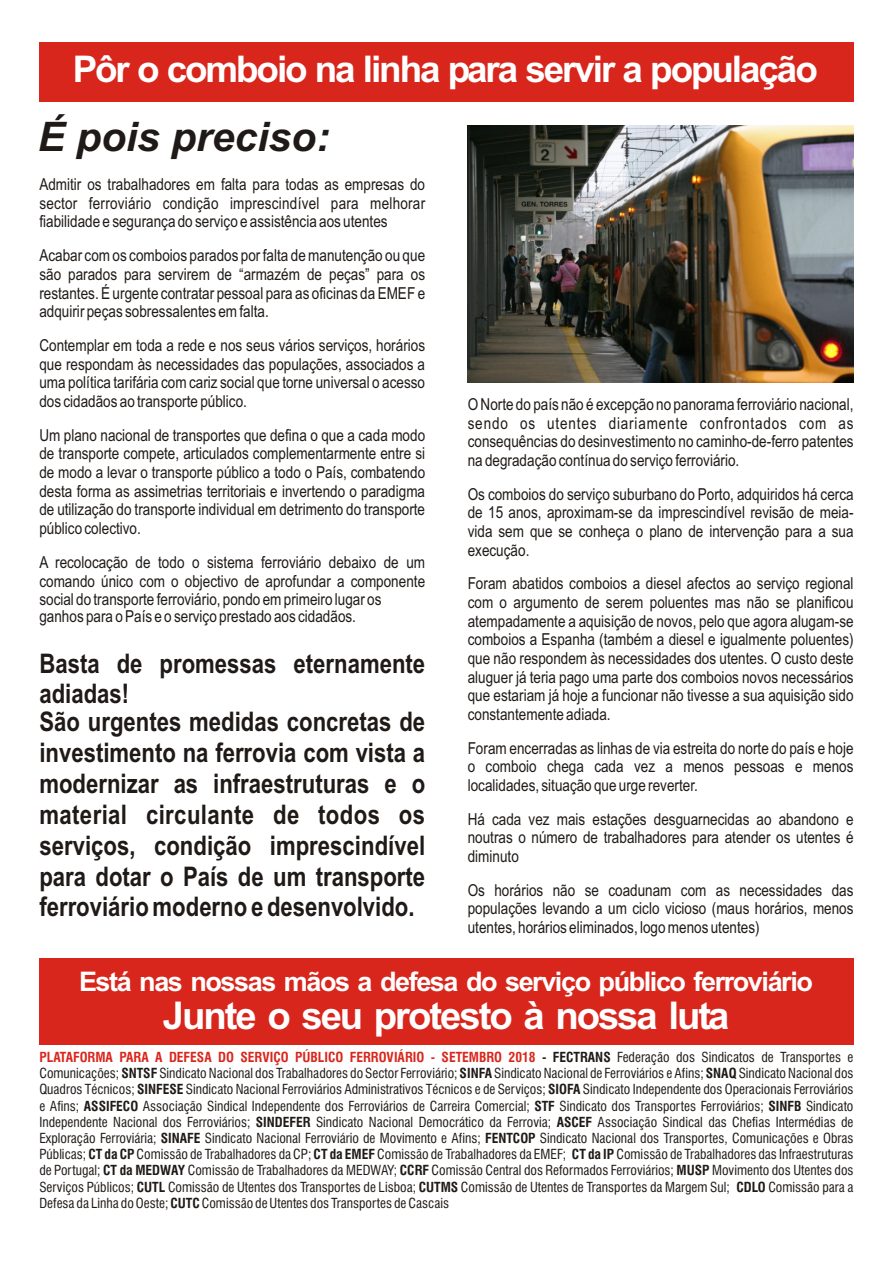
<style>
.page{position:relative;width:894px;height:1263px;background:#fff}
.page>*{position:absolute;margin:0;border:0;box-sizing:border-box;transform-origin:0 0}
.t1{font:italic 700 40.65px "Arial";color:#1f1a17}
.t2{font:700 38.25px "Arial";letter-spacing:-.055em;color:#fff}
.t3{font:700 36.75px "Arial";letter-spacing:-.055em;color:#fff}
.t4{font:700 27px/30.9px "Arial Narrow";color:#1f1a17}
.t5{font:700 27px "Arial";letter-spacing:-.055em;color:#fff}
.t6{font:16.5px/18.8px "Arial Narrow";color:#1f1a17;text-align:justify}
.t7{font:13.5px/16.2px "Swis 721 Cn BT";color:#1f1a17;text-align:justify}
.s1{font-weight:700;color:#d9261c}
.s2{font-weight:700}
</style>
<div class="page">
<div style="left:39px;top:43px;width:815px;height:59px;background:#d9261c"></div>
<div style="left:39px;top:958px;width:815px;height:87px;background:#d9261c"></div>
<img style="left:468px;top:125px;width:386px;height:257px">
<h3 class="t3" style="left:73px;top:55px;width:747px">Pôr o comboio na linha para servir a população</h3>
<h1 class="t1" style="left:38px;top:121px;width:293px">É pois preciso:</h1>
<p class="t6" style="left:39px;top:176px;width:387px">Admitir os trabalhadores em falta para todas as empresas do sector ferroviário condição imprescindível para melhorar fiabilidade e segurança do serviço e assistência aos utentes</p>
<p class="t6" style="left:39px;top:248px;width:387px">Acabar com os comboios parados por falta de manutenção ou que são parados para servirem de “armazém de peças” para os restantes. É urgente contratar pessoal para as oficinas da EMEF e adquirir peças sobressalentes em falta.</p>
<p class="t6" style="left:39px;top:337px;width:387px">Contemplar em toda a rede e nos seus vários serviços, horários que respondam às necessidades das populações, associados a uma política tarifária com cariz social que torne universal o acesso dos cidadãos ao transporte público.</p>
<p class="t6" style="left:39px;top:427px;width:387px">Um plano nacional de transportes que defina o que a cada modo de transporte compete, articulados complementarmente entre si de modo a levar o transporte público a todo o País, combatendo desta forma as assimetrias territoriais e invertendo o paradigma de utilização do transporte individual em detrimento do transporte público colectivo.</p>
<p class="t6" style="left:39px;top:554px;width:387px">A recolocação de todo o sistema ferroviário debaixo de um comando único com o objectivo de aprofundar a componente social do transporte ferroviário, pondo em primeiro lugar os</p>
<p class="t6" style="left:39px;top:608px;width:318px">ganhos para o País e o serviço prestado aos cidadãos.</p>
<h3 class="t4" style="left:39px;top:650px;width:387px">Basta de promessas eternamente adiadas!</h3>
<p class="t4" style="left:39px;top:709px;width:387px;text-align:justify">São urgentes medidas concretas de investimento na ferrovia com vista a modernizar as infraestruturas e o material circulante de todos os serviços, condição imprescindível para dotar o País de um transporte ferroviário moderno e desenvolvido.</p>
<p class="t6" style="left:468px;top:396px;width:387px">O Norte do país não é excepção no panorama ferroviário nacional, sendo os utentes diariamente confrontados com as consequências do desinvestimento no caminho-de-ferro patentes na degradação contínua do serviço ferroviário.</p>
<p class="t6" style="left:468px;top:486px;width:387px">Os comboios do serviço suburbano do Porto, adquiridos há cerca de 15 anos, aproximam-se da imprescindível revisão de meia&shy;vida sem que se conheça o plano de intervenção para a sua execução.</p>
<p class="t6" style="left:468px;top:576px;width:387px">Foram abatidos comboios a diesel afectos ao serviço regional com o argumento de serem poluentes mas não se planificou atempadamente a aquisição de novos, pelo que agora alugam-se comboios a Espanha (também a diesel e igualmente poluentes) que não respondem às necessidades dos utentes. O custo deste aluguer já teria pago uma parte dos comboios novos necessários que estariam já hoje a funcionar não tivesse a sua aquisição sido constantemente adiada.</p>
<p class="t6" style="left:468px;top:740px;width:387px">Foram encerradas as linhas de via estreita do norte do país e hoje o comboio chega cada vez a menos pessoas e menos localidades, situação que urge reverter.</p>
<p class="t6" style="left:468px;top:811px;width:387px">Há cada vez mais estações desguarnecidas ao abandono e noutras o número de trabalhadores para atender os utentes é diminuto</p>
<p class="t6" style="left:468px;top:882px;width:387px">Os horários não se coadunam com as necessidades das populações levando a um ciclo vicioso (maus horários, menos utentes, horários eliminados, logo menos utentes)</p>
<h3 class="t5" style="left:79px;top:971px;width:735px">Está nas nossas mãos a defesa do serviço público ferroviário</h3>
<h2 class="t2" style="left:163px;top:1001px;width:568px">Junte o seu protesto à nossa luta</h2>
<p class="t7" style="left:39px;top:1050px;width:816px"><span class="s1">PLATAFORMA PARA A DEFESA DO SERVIÇO PÚBLICO FERROVIÁRIO - SETEMBRO 2018</span> <span class="s2">- FECTRANS</span> Federação dos Sindicatos de Transportes e Comunicações; <span class="s2">SNTSF</span> Sindicato Nacional dos Trabalhadores do Sector Ferroviário; <span class="s2">SINFA</span> Sindicato Nacional de Ferroviários e Afins; <span class="s2">SNAQ</span> Sindicato Nacional dos Quadros Técnicos; <span class="s2">SINFESE</span> Sindicato Nacional Ferroviários Administrativos Técnicos e de Serviços; <span class="s2">SIOFA</span> Sindicato Independente dos Operacionais Ferroviários e Afins; <span class="s2">ASSIFECO</span> Associação Sindical Independente dos Ferroviários de Carreira Comercial; <span class="s2">STF</span> Sindicato dos Transportes Ferroviários; <span class="s2">SINFB</span> Sindicato Independente Nacional dos Ferroviários; <span class="s2">SINDEFER</span> Sindicato Nacional Democrático da Ferrovia; <span class="s2">ASCEF</span> Associação Sindical das Chefias Intermédias de Exploração Ferroviária; <span class="s2">SINAFE</span> Sindicato Nacional Ferroviário de Movimento e Afins; <span class="s2">FENTCOP</span> Sindicato Nacional dos Transportes, Comunicações e Obras Públicas; <span class="s2">CT da CP</span> Comissão de Trabalhadores da CP; <span class="s2">CT da EMEF</span> Comissão de Trabalhadores da EMEF; <span class="s2">CT da IP</span> Comissão de Trabalhadores das Infraestruturas de Portugal; <span class="s2">CT da MEDWAY</span> Comissão de Trabalhadores da MEDWAY; <span class="s2">CCRF</span> Comissão Central dos Reformados Ferroviários; <span class="s2">MUSP</span> Movimento dos Utentes dos Serviços Públicos; <span class="s2">CUTL</span> Comissão de Utentes dos Transportes de Lisboa; <span class="s2">CUTMS</span> Comissão de Utentes de Transportes da Margem Sul; <span class="s2">CDLO</span> Comissão para a Defesa da Linha do Oeste; <span class="s2">CUTC</span> Comissão de Utentes dos Transportes de Cascais</p>
</div>
